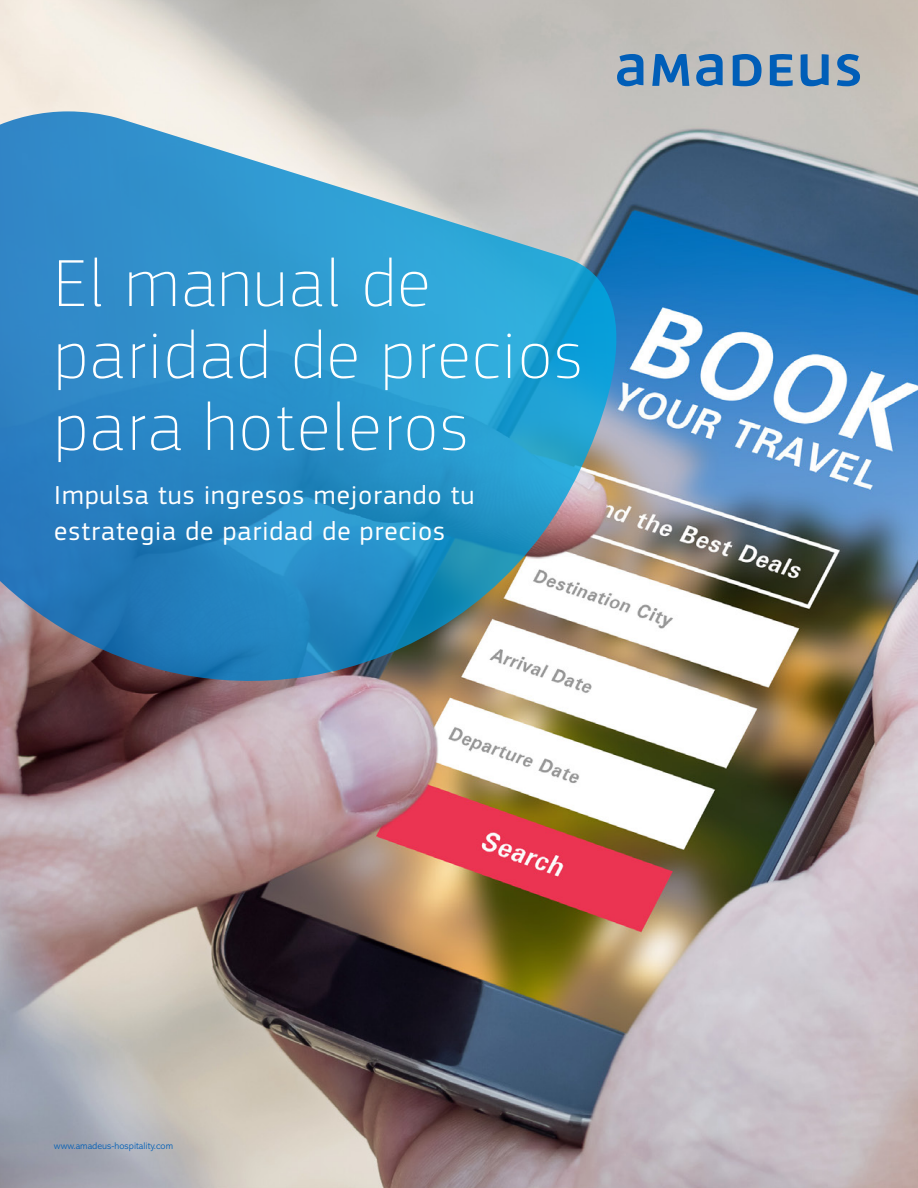
<style>
.page{position:relative;width:918px;height:1188px;background:#fff}
.page>*{position:absolute;margin:0;border:0;box-sizing:border-box;transform-origin:0 0}
.t1{font:100 69px/72px "Amadeus";letter-spacing:.04em;color:#fff}
.t2{font:27px/36px "Amadeus";letter-spacing:.04em;color:#fff}
.t3{font:300 9.75px "Abadi MT Pro";color:#005eb8}
</style>
<div class="page">
<img style="left:0;top:0;width:918px;height:1188px">
<svg style="left:0;top:111px;width:654px;height:574px;background:#4f99c2"></svg>
<svg style="left:617px;top:54px;width:243px;height:32px;background:#6791b9"></svg>
<h1 class="t1" style="left:54px;top:246px;width:529px">El manual de paridad de precios para hoteleros</h1>
<p class="t2" style="left:54px;top:477px;width:422px">Impulsa tus ingresos mejorando tu estrategia de paridad de precios</p>
<p class="t3" style="left:54px;top:1141px;width:121px">www.amadeus-hospitality.com</p>
</div>
